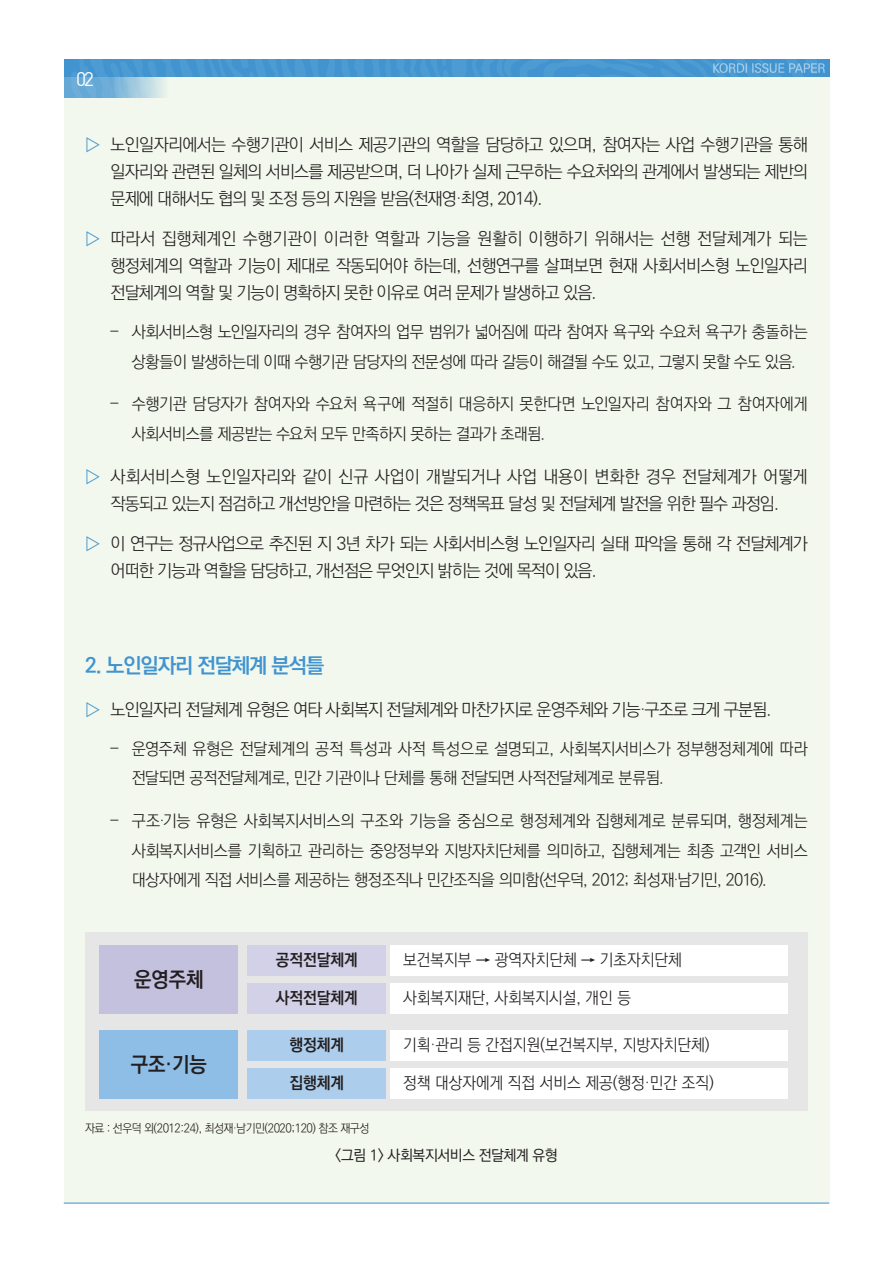
<style>
.page{position:relative;width:893px;height:1263px;background:#fff}
.page>*{position:absolute;margin:0;border:0;box-sizing:border-box;transform-origin:0 0}
._1__조사개요{font:21px "Ko Pub World Dotum PB";letter-spacing:-.05em;color:#4194d0}
.그림{font:21px "Ko Pub World Dotum PB";color:#231f20;scale:.95 1}
.t1{font:19.5px "Dinreg";color:#fff}
.t2{font:17.25px/27px "Ko Pub World Dotum PL";letter-spacing:-.05em;color:#231f20;text-align:justify}
.t3{font:17.25px/27px "Ko Pub World Dotum PL";letter-spacing:-.01em;color:#231f20;text-align:center}
.그림-2{font:16.5px/29.7px "Ko Pub World Dotum PL";letter-spacing:-.02em;color:#231f20}
.그림-3{font:16.5px "Ko Pub World Dotum PL";color:#231f20;scale:.95 1}
.그림-4{font:16.5px "Ko Pub World Dotum PB";color:#231f20;scale:.95 1}
.표제목{font:15px "Ko Pub World Dotum PM";letter-spacing:-.025em;color:#231f20}
.자료{font:12px "Ko Pub World Dotum PL";letter-spacing:-.04em;color:#231f20;scale:.95 1}
.s1{font-family:"Ko Pub World Dotum PM";color:#4194d0}
.s2{font-family:"Ko Pub World Batang PL"}
</style>
<div class="page">
<div style="left:64px;top:77px;width:765px;height:1126px;background:#f2f8ed"></div>
<hr style="left:64px;top:1203px;width:765px;height:1px;background:#4194d0">
<svg style="left:64px;top:60px;width:761px;height:38px"></svg>
<div style="left:85px;top:932px;width:723px;height:179px;background:#e6e6e6"></div>
<div style="left:99px;top:945px;width:139px;height:68px;background:#c4c1df"></div>
<div style="left:247px;top:945px;width:139px;height:30px;background:#d3d1e8"></div>
<div style="left:390px;top:945px;width:397px;height:30px;background:#fff"></div>
<div style="left:247px;top:983px;width:139px;height:30px;background:#d3d1e8"></div>
<div style="left:390px;top:983px;width:397px;height:30px;background:#fff"></div>
<div style="left:99px;top:1030px;width:139px;height:68px;background:#8ebde5"></div>
<div style="left:247px;top:1030px;width:139px;height:31px;background:#accdeb"></div>
<div style="left:390px;top:1030px;width:397px;height:31px;background:#fff"></div>
<div style="left:247px;top:1068px;width:139px;height:30px;background:#accdeb"></div>
<div style="left:390px;top:1068px;width:397px;height:30px;background:#fff"></div>
<p class="t1" style="left:76px;top:66px;width:19px">02</p>
<p class="t2" style="left:111px;top:131px;width:699px;text-indent:-26px"><span class="s1">▷</span> 노인일자리에서는 수행기관이 서비스 제공기관의 역할을 담당하고 있으며, 참여자는 사업 수행기관을 통해 일자리와 관련된 일체의 서비스를 제공받으며, 더 나아가 실제 근무하는 수요처와의 관계에서 발생되는 제반의 문제에 대해서도 협의 및 조정 등의 지원을 받음(천재영·최영, 2014).</p>
<p class="t2" style="left:111px;top:225px;width:699px;text-indent:-26px"><span class="s1">▷</span> 따라서 집행체계인 수행기관이 이러한 역할과 기능을 원활히 이행하기 위해서는 선행 전달체계가 되는 행정체계의 역할과 기능이 제대로 작동되어야 하는데, 선행연구를 살펴보면 현재 사회서비스형 노인일자리 전달체계의 역할 및 기능이 명확하지 못한 이유로 여러 문제가 발생하고 있음.</p>
<p class="그림-2" style="left:111px;top:317px;width:699px;text-align:center"><span class="s2">–</span> 사회서비스형 노인일자리의 경우 참여자의 업무 범위가 넓어짐에 따라 참여자 욕구와 수요처 욕구가 충돌하는 상황들이 발생하는데 이때 수행기관 담당자의 전문성에 따라 갈등이 해결될 수도 있고, 그렇지 못할 수도 있음.</p>
<p class="그림-2" style="left:132px;top:389px;width:678px;text-indent:-21px"><span class="s2">–</span> 수행기관 담당자가 참여자와 수요처 욕구에 적절히 대응하지 못한다면 노인일자리 참여자와 그 참여자에게 사회서비스를 제공받는 수요처 모두 만족하지 못하는 결과가 초래됨.</p>
<p class="t3" style="left:85px;top:463px;width:724px"><span class="s1">▷</span> 사회서비스형 노인일자리와 같이 신규 사업이 개발되거나 사업 내용이 변화한 경우 전달체계가 어떻게 작동되고 있는지 점검하고 개선방안을 마련하는 것은 정책목표 달성 및 전달체계 발전을 위한 필수 과정임.</p>
<p class="t2" style="left:111px;top:530px;width:699px;text-indent:-26px"><span class="s1">▷</span> 이 연구는 정규사업으로 추진된 지 3년 차가 되는 사회서비스형 노인일자리 실태 파악을 통해 각 전달체계가 어떠한 기능과 역할을 담당하고, 개선점은 무엇인지 밝히는 것에 목적이 있음.</p>
<p class="_1__조사개요" style="left:85px;top:651px;width:241px">2. 노인일자리 전달체계 분석틀</p>
<p class="t2" style="left:85px;top:696px;width:688px"><span class="s1">▷</span> 노인일자리 전달체계 유형은 여타 사회복지 전달체계와 마찬가지로 운영주체와 기능·구조로 크게 구분됨.</p>
<p class="그림-2" style="left:132px;top:734px;width:678px;text-indent:-21px"><span class="s2">–</span> 운영주체 유형은 전달체계의 공적 특성과 사적 특성으로 설명되고, 사회복지서비스가 정부행정체계에 따라 전달되면 공적전달체계로, 민간 기관이나 단체를 통해 전달되면 사적전달체계로 분류됨.</p>
<p class="그림-2" style="left:132px;top:806px;width:678px;text-align:justify;text-indent:-21px"><span class="s2">–</span> 구조·기능 유형은 사회복지서비스의 구조와 기능을 중심으로 행정체계와 집행체계로 분류되며, 행정체계는 사회복지서비스를 기획하고 관리하는 중앙정부와 지방자치단체를 의미하고, 집행체계는 최종 고객인 서비스 대상자에게 직접 서비스를 제공하는 행정조직나 민간조직을 의미함(선우덕, 2012; 최성재·남기민, 2016).</p>
<p class="그림" style="left:134px;top:964px;width:75px">운영주체</p>
<p class="그림-4" style="left:276px;top:948px;width:88px">공적전달체계</p>
<p class="그림-3" style="left:403px;top:949px;width:295px">보건복지부 → 광역자치단체 → 기초자치단체</p>
<p class="그림-4" style="left:276px;top:986px;width:88px">사적전달체계</p>
<p class="그림-3" style="left:403px;top:986px;width:242px">사회복지재단, 사회복지시설, 개인 등</p>
<p class="그림-4" style="left:289px;top:1033px;width:59px">행정체계</p>
<p class="그림-3" style="left:403px;top:1034px;width:324px">기획·관리 등 간접지원(보건복지부, 지방자치단체)</p>
<p class="그림-4" style="left:289px;top:1071px;width:59px">집행체계</p>
<p class="그림-3" style="left:403px;top:1071px;width:329px">정책 대상자에게 직접 서비스 제공(행정·민간 조직)</p>
<p class="자료" style="left:85px;top:1120px;width:301px">자료 : 선우덕 외(2012:24), 최성재·남기민(2020;120) 참조 재구성</p>
<p class="표제목" style="left:335px;top:1144px;width:224px">&lt;그림 1&gt; 사회복지서비스 전달체계 유형</p>
<p class="그림" style="left:131px;top:1049px;width:81px">구조·기능</p>
</div>
